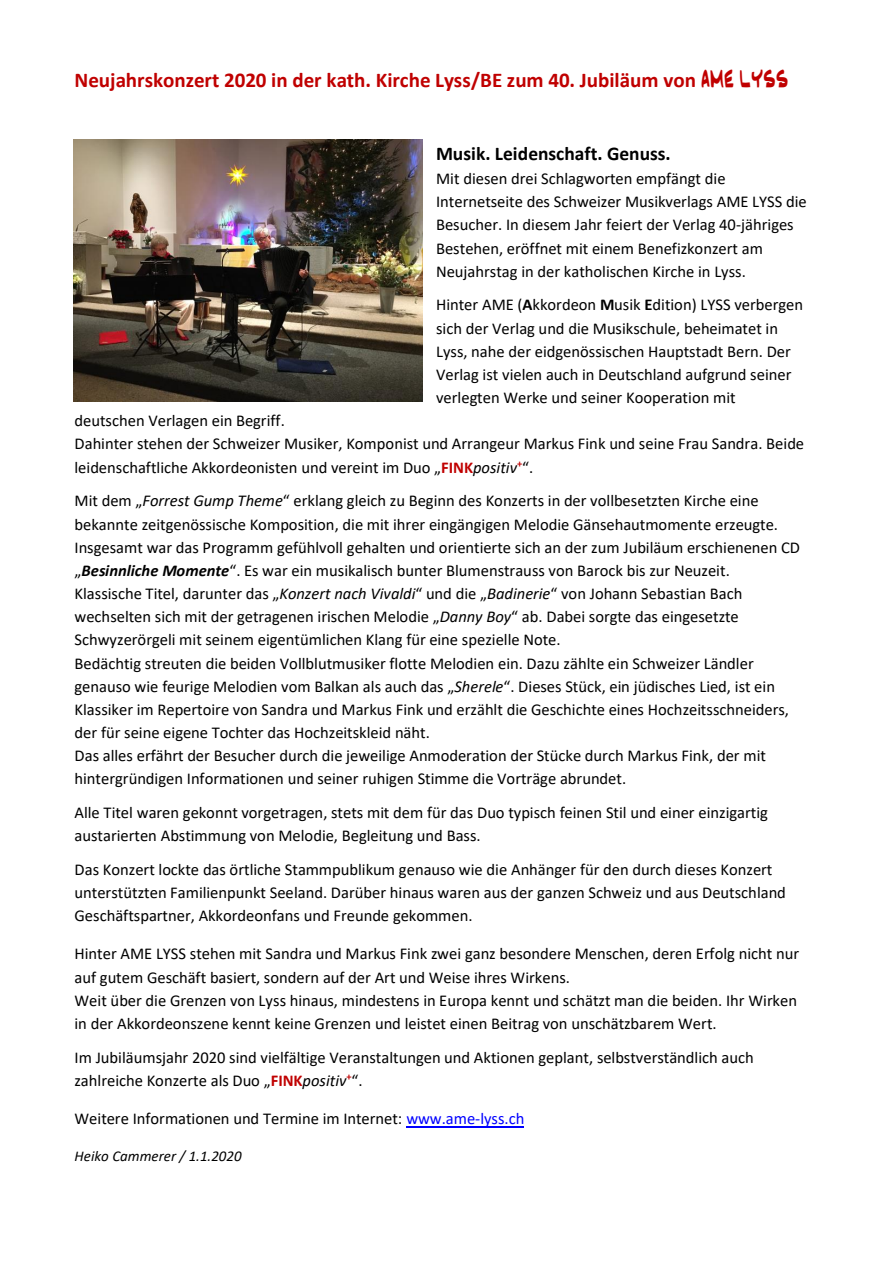
<style>
.page{position:relative;width:893px;height:1263px;background:#fff}
.page>*{position:absolute;margin:0;border:0;box-sizing:border-box;transform-origin:0 0}
.t1{font:700 21px "Calibri";color:#c00000}
.t2{font:700 19.5px "Calibri";color:#000}
.t3{font:16.5px/23.2px "Calibri";color:#000}
.t4{font:italic 15px "Calibri";letter-spacing:.005em;color:#000}
.s1{font-weight:700}
.s2{font-weight:700;color:#c00000}
.s3{font-style:italic}
.s4{font-weight:700;font-style:italic}
.s5{color:#00f}
</style>
<div class="page">
<hr style="left:407px;top:1126px;width:117px;height:1px;background:#00f">
<img style="left:73px;top:139px;width:350px;height:263px">
<p class="t1" style="left:75px;top:72px;width:623px">Neujahrskonzert 2020 in der kath. Kirche Lyss/BE zum 40. Jubiläum von</p>
<p class="t2" style="left:436px;top:145px;width:236px">Musik. Leidenschaft. Genuss.</p>
<p class="t3" style="left:436px;top:168px;width:372px">Mit diesen drei Schlagworten empfängt die Internetseite des Schweizer Musikverlags AME LYSS die Besucher. In diesem Jahr feiert der Verlag 40-jähriges Bestehen, eröffnet mit einem Benefizkonzert am Neujahrstag in der katholischen Kirche in Lyss.</p>
<p class="t3" style="left:436px;top:295px;width:368px">Hinter AME (<span class="s1">A</span>kkordeon <span class="s1">M</span>usik <span class="s1">E</span>dition) LYSS verbergen sich der Verlag und die Musikschule, beheimatet in Lyss, nahe der eidgenössischen Hauptstadt Bern. Der Verlag ist vielen auch in Deutschland aufgrund seiner verlegten Werke und seiner Kooperation mit</p>
<p class="t3" style="left:75px;top:411px;width:731px">deutschen Verlagen ein Begriff.<br>Dahinter stehen der Schweizer Musiker, Komponist und Arrangeur Markus Fink und seine Frau Sandra. Beide leidenschaftliche Akkordeonisten und vereint im Duo „<span class="s2">FINK</span><span class="s3">positiv</span><sup>+</sup>“.</p>
<p class="t3" style="left:75px;top:490px;width:727px">Mit dem „<span class="s3">Forrest Gump Theme</span>“ erklang gleich zu Beginn des Konzerts in der vollbesetzten Kirche eine bekannte zeitgenössische Komposition, die mit ihrer eingängigen Melodie Gänsehautmomente erzeugte.<br>Insgesamt war das Programm gefühlvoll gehalten und orientierte sich an der zum Jubiläum erschienenen CD „<span class="s4">Besinnliche Momente</span>“. Es war ein musikalisch bunter Blumenstrauss von Barock bis zur Neuzeit.<br>Klassische Titel, darunter das „<span class="s3">Konzert nach Vivaldi</span>“ und die „<span class="s3">Badinerie</span>“ von Johann Sebastian Bach wechselten sich mit der getragenen irischen Melodie „<span class="s3">Danny Boy</span>“ ab. Dabei sorgte das eingesetzte Schwyzerörgeli mit seinem eigentümlichen Klang für eine spezielle Note.<br>Bedächtig streuten die beiden Vollblutmusiker flotte Melodien ein. Dazu zählte ein Schweizer Ländler genauso wie feurige Melodien vom Balkan als auch das „<span class="s3">Sherele</span>“. Dieses Stück, ein jüdisches Lied, ist ein Klassiker im Repertoire von Sandra und Markus Fink und erzählt die Geschichte eines Hochzeitsschneiders, der für seine eigene Tochter das Hochzeitskleid näht.<br>Das alles erfährt der Besucher durch die jeweilige Anmoderation der Stücke durch Markus Fink, der mit hintergründigen Informationen und seiner ruhigen Stimme die Vorträge abrundet.</p>
<p class="t3" style="left:75px;top:802px;width:695px">Alle Titel waren gekonnt vorgetragen, stets mit dem für das Duo typisch feinen Stil und einer einzigartig austarierten Abstimmung von Melodie, Begleitung und Bass.</p>
<p class="t3" style="left:75px;top:859px;width:713px">Das Konzert lockte das örtliche Stammpublikum genauso wie die Anhänger für den durch dieses Konzert unterstützten Familienpunkt Seeland. Darüber hinaus waren aus der ganzen Schweiz und aus Deutschland<br>Geschäftspartner, Akkordeonfans und Freunde gekommen.</p>
<p class="t3" style="left:75px;top:944px;width:726px">Hinter AME LYSS stehen mit Sandra und Markus Fink zwei ganz besondere Menschen, deren Erfolg nicht nur auf gutem Geschäft basiert, sondern auf der Art und Weise ihres Wirkens.<br>Weit über die Grenzen von Lyss hinaus, mindestens in Europa kennt und schätzt man die beiden. Ihr Wirken in der Akkordeonszene kennt keine Grenzen und leistet einen Beitrag von unschätzbarem Wert.</p>
<p class="t3" style="left:75px;top:1047px;width:681px">Im Jubiläumsjahr 2020 sind vielfältige Veranstaltungen und Aktionen geplant, selbstverständlich auch zahlreiche Konzerte als Duo „<span class="s2">FINK</span><span class="s3">positiv</span><sup>+</sup>“.</p>
<p class="t3" style="left:75px;top:1108px;width:451px">Weitere Informationen und Termine im Internet: <span class="s5">www.ame-lyss.ch</span></p>
<p class="t4" style="left:75px;top:1150px;width:169px">Heiko Cammerer / 1.1.2020</p>
</div>
